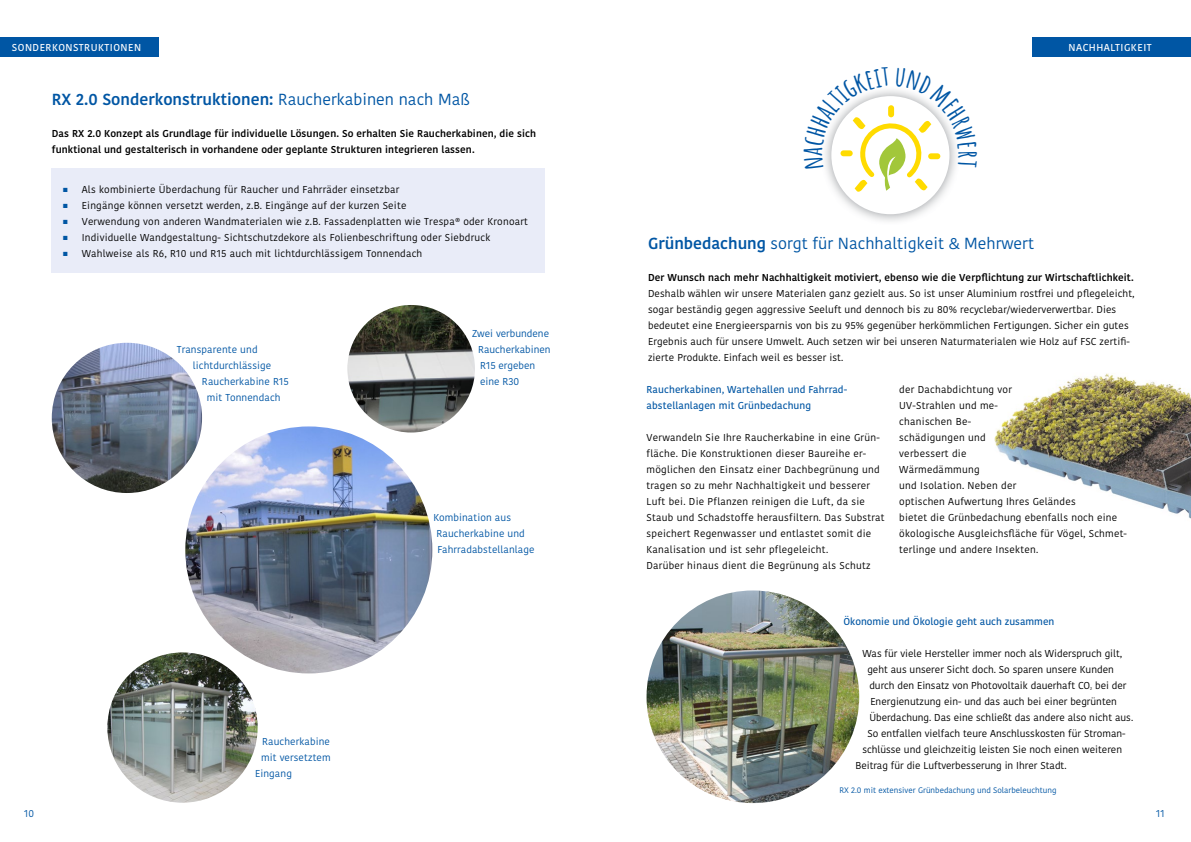
<style>
.page{position:relative;width:1191px;height:842px;background:#fff}
.page>*{position:absolute;margin:0;border:0;box-sizing:border-box;transform-origin:0 0}
.t1{font:600 16px "Kohinoor Bangla";color:#0056a4}
.t2{font:16px "Kohinoor Bangla";color:#0056a4}
.t3{font:10px/16px "Kohinoor Bangla";letter-spacing:.02em;color:#000}
.t4{font:10px "Kohinoor Bangla";color:#000}
.t5{font:600 10px/16px "Kohinoor Bangla";letter-spacing:.01em;color:#000}
.t6{font:10px/16px "Kohinoor Bangla";letter-spacing:.01em;color:#0056a4}
.t7{font:500 10px/16px "Kohinoor Bangla";letter-spacing:.01em;color:#0056a4}
.t8{font:500 10px "Kohinoor Bangla";letter-spacing:.05em;color:#fff}
.t9{font:8px "Kohinoor Bangla";color:#0056a4}
.s1{font-weight:400}
.s2{color:#0056a4}
.s3{font-weight:600}
</style>
<div class="page">
<div style="left:51px;top:169px;width:493px;height:104px;background:#e9ecf8"></div>
<div style="left:0;top:37px;width:159px;height:20px;background:#0056a4"></div>
<img style="left:994px;top:373px;width:197px;height:146px">
<div style="left:1032px;top:37px;width:159px;height:20px;background:#0056a4"></div>
<div style="left:820px;top:85px;width:140px;height:140px;background:#787c81;opacity:.75"></div>
<div style="left:831px;top:96px;width:118px;height:118px;background:#fff;border-radius:50%"></div>
<img style="left:52px;top:343px;width:150px;height:150px;border-radius:75px">
<img style="left:107px;top:652px;width:151px;height:151px;border-radius:75px">
<img style="left:347px;top:305px;width:128px;height:127px;border-radius:64px">
<img style="left:185px;top:426px;width:247px;height:247px;border-radius:123px">
<img style="left:646px;top:590px;width:213px;height:213px;border-radius:106px">
<svg style="left:820px;top:85px;width:140px;height:107px"></svg>
<p class="t8" style="left:12px;top:40px;width:131px">SONDERKONSTRUKTIONEN</p>
<h1 class="t1" style="left:52px;top:86px;width:419px">RX 2.0 Sonderkonstruktionen: <span class="s1">Raucherkabinen nach Maß</span></h1>
<p class="t5" style="left:52px;top:125px;width:486px">Das RX 2.0 Konzept als Grundlage für individuelle Lösungen. So erhalten Sie Raucherkabinen, die sich funktional und gestalterisch in vorhandene oder geplante Strukturen integrieren lassen.</p>
<p class="t3" style="left:63px;top:181px;width:338px"><span class="s2">■</span> Als kombinierte Überdachung für Raucher und Fahrräder einsetzbar</p>
<p class="t3" style="left:63px;top:197px;width:345px"><span class="s2">■</span> Eingänge können versetzt werden, z.B. Eingänge auf der kurzen Seite</p>
<p class="t3" style="left:63px;top:213px;width:466px"><span class="s2">■</span> Verwendung von anderen Wandmaterialen wie z.B. Fassadenplatten wie Trespa® oder Kronoart</p>
<p class="t3" style="left:63px;top:229px;width:429px"><span class="s2">■</span> Individuelle Wandgestaltung- Sichtschutzdekore als Folienbeschriftung oder Siebdruck</p>
<p class="t3" style="left:63px;top:245px;width:361px"><span class="s2">■</span> Wahlweise als R6, R10 und R15 auch mit lichtdurchlässigem Tonnendach</p>
<p class="t6" style="left:177px;top:341px;width:82px">Transparente und</p>
<p class="t6" style="left:193px;top:357px;width:80px">lichtdurchlässige</p>
<p class="t6" style="left:202px;top:373px;width:88px">Raucherkabine R15</p>
<p class="t6" style="left:207px;top:389px;width:75px">mit Tonnendach</p>
<p class="t6" style="left:262px;top:733px;width:69px">Raucherkabine</p>
<p class="t6" style="left:261px;top:749px;width:71px">mit versetztem</p>
<p class="t6" style="left:255px;top:765px;width:38px">Eingang</p>
<p class="t6" style="left:478px;top:325px;width:74px;text-indent:-6px">Zwei verbundene<br>Raucherkabinen<br>R15 ergeben eine R30</p>
<p class="t6" style="left:436px;top:509px;width:100px;text-indent:-3px">Kombination aus<br>Raucherkabine und<br>Fahrradabstellanlage</p>
<p class="t8" style="left:1068px;top:39px;width:85px">NACHHALTIGKEIT</p>
<h1 class="t2" style="left:648px;top:231px;width:388px"><span class="s3">Grünbedachung</span> sorgt für Nachhaltigkeit &amp; Mehrwert</h1>
<p class="t5" style="left:648px;top:269px;width:487px">Der Wunsch nach mehr Nachhaltigkeit motiviert, ebenso wie die Verpflichtung zur Wirtschaftlichkeit.</p>
<p class="t3" style="left:648px;top:285px;width:488px">Deshalb wählen wir unsere Materialen ganz gezielt aus. So ist unser Aluminium rostfrei und pflegeleicht, sogar beständig gegen aggressive Seeluft und dennoch bis zu 80% recyclebar/wiederverwertbar. Dies bedeutet eine Energieersparnis von bis zu 95% gegenüber herkömmlichen Fertigungen. Sicher ein gutes Ergebnis auch für unsere Umwelt. Auch setzen wir bei unseren Naturmaterialen wie Holz auf FSC zertifi&shy;zierte Produkte. Einfach weil es besser ist.</p>
<p class="t7" style="left:646px;top:381px;width:202px">Raucherkabinen, Wartehallen und Fahrrad&shy;abstellanlagen mit Grünbedachung</p>
<p class="t3" style="left:646px;top:429px;width:240px">Verwandeln Sie Ihre Raucherkabine in eine Grün&shy;fläche. Die Konstruktionen dieser Baureihe er&shy;möglichen den Einsatz einer Dachbegrünung und tragen so zu mehr Nachhaltigkeit und besserer Luft bei. Die Pflanzen reinigen die Luft, da sie Staub und Schadstoffe herausfiltern. Das Substrat speichert Regenwasser und entlastet somit die Kanalisation und ist sehr pflegeleicht.<br>Darüber hinaus dient die Begrünung als Schutz</p>
<p class="t3" style="left:899px;top:381px;width:229px">der Dachabdichtung vor<br>UV-Strahlen und me-<br>chanischen Be-<br>schädigungen und<br>verbessert die<br>Wärmedämmung<br>und Isolation. Neben der<br>optischen Aufwertung Ihres Geländes<br>bietet die Grünbedachung ebenfalls noch eine ökologische Ausgleichsfläche für Vögel, Schmet&shy;terlinge und andere Insekten.</p>
<p class="t7" style="left:843px;top:613px;width:212px">Ökonomie und Ökologie geht auch zusammen</p>
<p class="t4" style="left:862px;top:646px;width:261px">Was für viele Hersteller immer noch als Widerspruch gilt,</p>
<p class="t4" style="left:867px;top:662px;width:248px">geht aus unserer Sicht doch. So sparen unsere Kunden</p>
<p class="t4" style="left:869px;top:678px;width:259px">durch den Einsatz von Photovoltaik dauerhaft CO<sub>²</sub> bei der</p>
<p class="t4" style="left:870px;top:694px;width:248px">Energienutzung ein- und das auch bei einer begrünten</p>
<p class="t4" style="left:869px;top:710px;width:265px">Überdachung. Das eine schließt das andere also nicht aus.</p>
<p class="t4" style="left:867px;top:726px;width:260px">So entfallen vielfach teure Anschlusskosten für Stroman-</p>
<p class="t4" style="left:862px;top:742px;width:261px">schlüsse und gleichzeitig leisten Sie noch einen weiteren</p>
<p class="t4" style="left:855px;top:758px;width:213px">Beitrag für die Luftverbesserung in Ihrer Stadt.</p>
<p class="t9" style="left:839px;top:784px;width:219px">RX 2.0 mit extensiver Grünbedachung und Solarbeleuchtung</p>
<p class="t6" style="left:24px;top:805px;width:11px">10</p>
<p class="t6" style="left:1156px;top:805px;width:10px">11</p>
</div>
